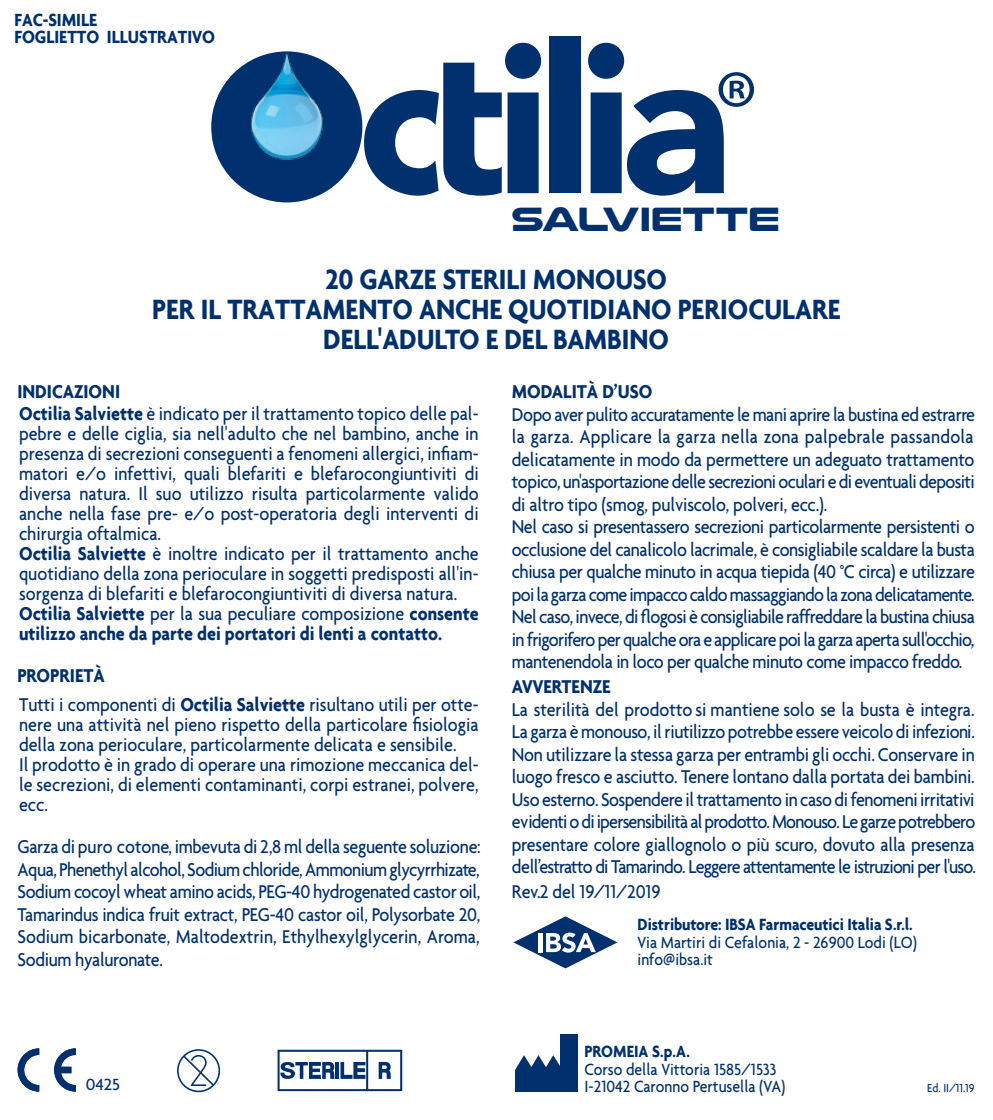
<style>
.page{position:relative;width:993px;height:1120px;background:#fff}
.page>*{position:absolute;margin:0;border:0;box-sizing:border-box;transform-origin:0 0}
.t1{font:700 34.75px "Nulshock Rg";color:#00306d;scale:1.14 1}
.t2{font:700 30px/30px "Agenda";color:#00306d;text-align:center;scale:.9 1}
.t3{font:500 20px/20px "Agenda";color:#00306d;scale:.9 1}
.t4{font:500 20px/22.5px "Agenda";letter-spacing:-.025em;color:#00306d;scale:.9 1}
.t5{font:700 20px "Agenda";color:#00306d;scale:.9 1}
.t6{font:700 19px/17.2px "Agenda";color:#00306d;scale:.9 1}
.t7{font:500 17.5px/17.5px "Agenda";color:#00306d;scale:.9 1}
.t8{font:700 17.5px "Agenda";letter-spacing:-.005em;color:#00306d;scale:.9 1}
.t9{font:500 17.5px "Agenda";color:#00306d}
.t10{font:500 12.5px "Agenda";color:#00306d;scale:.9 1}
.s1{font-weight:700}
</style>
<div class="page">
<div style="left:211px;top:51px;width:151px;height:151px;background:#00306d;border-radius:50%"></div>
<svg style="left:364px;top:43px;width:177px;height:153px"></svg>
<div style="left:549px;top:37px;width:31px;height:156px;background:#00306d"></div>
<svg style="left:18px;top:1048px;width:21px;height:43px"></svg>
<svg style="left:54px;top:1048px;width:22px;height:43px"></svg>
<svg style="left:277px;top:1049px;width:125px;height:42px"></svg>
<svg style="left:177px;top:1049px;width:43px;height:43px"></svg>
<div style="left:514px;top:1070px;width:48px;height:21px;background:#00306d"></div>
<div style="left:560px;top:1034px;width:17px;height:57px;background:#00306d"></div>
<svg style="left:515px;top:1055px;width:45px;height:15px"></svg>
<svg style="left:588px;top:43px;width:165px;height:153px"></svg>
<img style="left:249px;top:51px;width:75px;height:109px">
<svg style="left:513px;top:916px;width:104px;height:52px"></svg>
<p class="t6" style="left:14px;top:10px;width:224px">FAC-SIMILE<br>FOGLIETTO ILLUSTRATIVO</p>
<h1 class="t1" style="left:511px;top:198px;width:237px">SALVIETTE</h1>
<h2 class="t2" style="left:152px;top:264px;width:766px">20 GARZE STERILI MONOUSO<br>PER IL TRATTAMENTO ANCHE QUOTIDIANO PERIOCULARE<br>DELL'ADULTO E DEL BAMBINO</h2>
<p class="t3" style="left:17px;top:381px;width:514px"><span class="s1">INDICAZIONI<br>Octilia Salviette</span> è indicato per il trattamento topico delle pal&shy;pebre e delle ciglia, sia nell'adulto che nel bambino, anche in presenza di secrezioni conseguenti a fenomeni allergici, infiam&shy;matori e/o infettivi, quali blefariti e blefarocongiuntiviti di diversa natura. Il suo utilizzo risulta particolarmente valido anche nella fase pre- e/o post-operatoria degli interventi di chirurgia oftalmica.<br><span class="s1">Octilia Salviette</span> è inoltre indicato per il trattamento anche quotidiano della zona perioculare in soggetti predisposti all'in&shy;sorgenza di blefariti e blefarocongiuntiviti di diversa natura.<br><span class="s1">Octilia Salviette</span> per la sua peculiare composizione <span class="s1">consente utilizzo anche da parte dei portatori di lenti a contatto.</span></p>
<p class="t5" style="left:17px;top:663px;width:99px">PROPRIETÀ</p>
<p class="t3" style="left:19px;top:693px;width:512px">Tutti i componenti di <span class="s1">Octilia Salviette</span> risultano utili per otte&shy;nere una attività nel pieno rispetto della particolare fisiologia della zona perioculare, particolarmente delicata e sensibile.<br>Il prodotto è in grado di operare una rimozione meccanica del&shy;le secrezioni, di elementi contaminanti, corpi estranei, polvere, ecc.</p>
<p class="t3" style="left:17px;top:835px;width:516px;line-height:22.5px;text-align:justify">Garza di puro cotone, imbevuta di 2,8 ml della seguente soluzione:<br>Aqua, Phenethyl alcohol, Sodium chloride, Ammonium glycyrrhizate, Sodium cocoyl wheat amino acids, PEG-40 hydrogenated castor oil, Tamarindus indica fruit extract, PEG-40 castor oil, Polysorbate 20, Sodium bicarbonate, Maltodextrin, Ethylhexylglycerin, Aroma, Sodium hyaluronate.</p>
<p class="t9" style="left:86px;top:1074px;width:36px">0425</p>
<p class="t5" style="left:511px;top:379px;width:158px">MODALITÀ D’USO</p>
<p class="t4" style="left:511px;top:402px;width:516px">Dopo aver pulito accuratamente le mani aprire la bustina ed estrarre la garza. Applicare la garza nella zona palpebrale passandola delicatamente in modo da permettere un adeguato trattamento topico, un'asportazione delle secrezioni oculari e di eventuali depositi di altro tipo (smog, pulviscolo, polveri, ecc.).<br>Nel caso si presentassero secrezioni particolarmente persistenti o occlusione del canalicolo lacrimale, è consigliabile scaldare la busta chiusa per qualche minuto in acqua tiepida (40 °C circa) e utilizzare poilagarzacomeimpaccocaldomassaggiandola zonadelicatamente.<br>Nel caso, invece, di flogosi è consigliabile raffreddare la bustina chiusa in frigorifero per qualche ora e applicare poi la garza aperta sull'occhio, mantenendola in loco per qualche minuto come impacco freddo.</p>
<p class="t5" style="left:511px;top:674px;width:111px">AVVERTENZE</p>
<p class="t3" style="left:511px;top:697px;width:517px;line-height:22.5px;text-align:justify">La sterilità del prodotto si mantiene solo se la busta è integra.<br>La garza è monouso, il riutilizzo potrebbe essere veicolo di infezioni.<br>Non utilizzare la stessa garza per entrambi gli occhi. Conservare in luogo fresco e asciutto. Tenere lontano dalla portata dei bambini.<br>Uso esterno. Sospendere il trattamento in caso di fenomeni irritativi evidentiodiipersensibilitàalprodotto.Monouso.Legarzepotrebbero presentare colore giallognolo o più scuro, dovuto alla presenza dell’estratto di Tamarindo. Leggere attentamente le istruzioni per l'uso.</p>
<p class="t3" style="left:511px;top:881px;width:167px">Rev.2 del 19/11/2019</p>
<p class="t8" style="left:637px;top:914px;width:307px">Distributore: IBSA Farmaceutici Italia S.r.l.</p>
<p class="t7" style="left:637px;top:933px;width:312px">Via Martiri di Cefalonia, 2 - 26900 Lodi (LO) info@ibsa.it</p>
<p class="t8" style="left:584px;top:1041px;width:119px">PROMEIA S.p.A.</p>
<p class="t7" style="left:584px;top:1060px;width:225px">Corso della Vittoria 1585/1533<br>I-21042 Caronno Pertusella (VA)</p>
<p class="t10" style="left:927px;top:1080px;width:54px">Ed. II/11.19</p>
</div>
